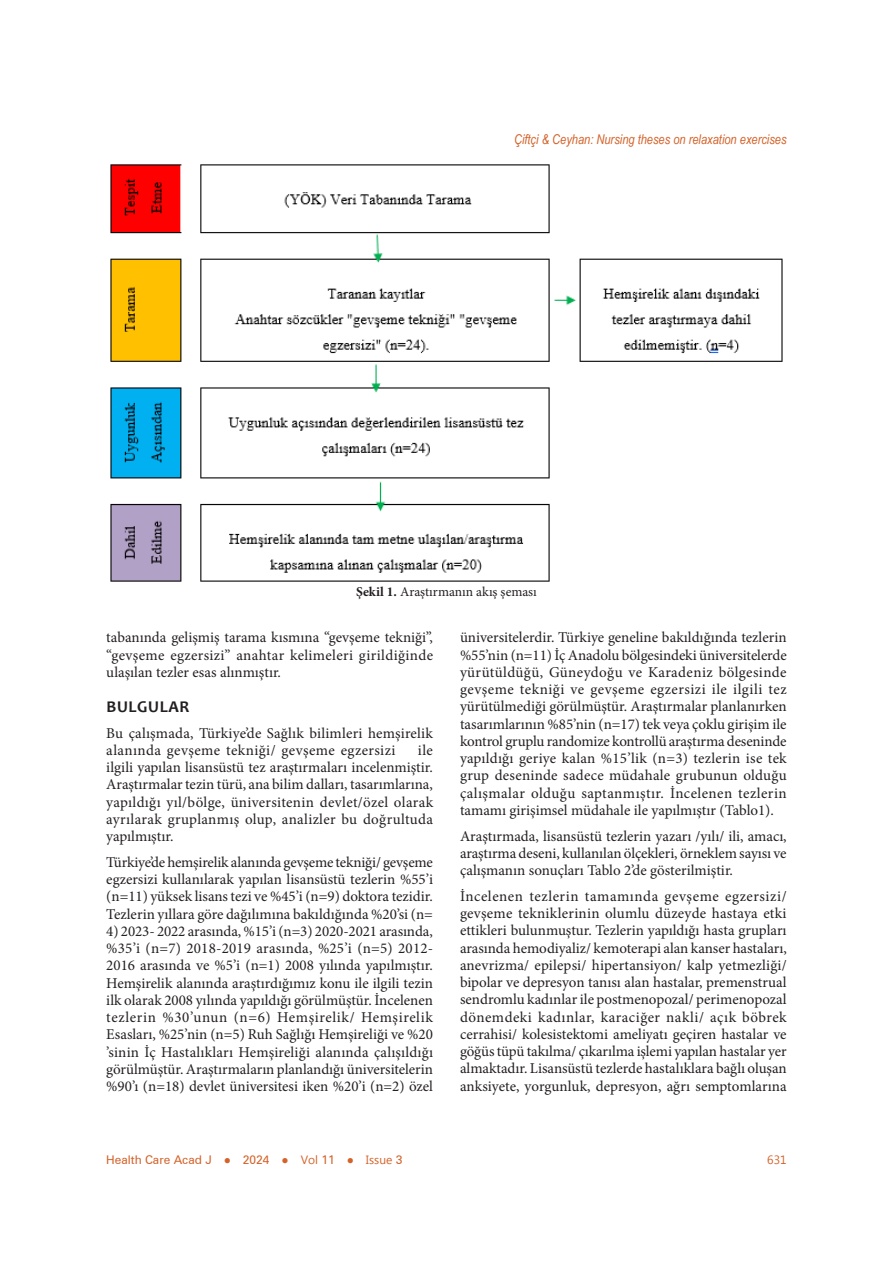
<style>
.page{position:relative;width:893px;height:1263px;background:#fff}
.page>*{position:absolute;margin:0;border:0;box-sizing:border-box;transform-origin:0 0}
.t1{font:700 16.5px "Candara";letter-spacing:.04em;color:#231f20}
.TX{font:15px/17.2px "Minion Pro";letter-spacing:.005em;color:#231f20;text-align:justify}
.t2{font:italic 13.5px "Arial Narrow";color:#d46229}
.Tablo_İç{font:13.5px "Minion Pro";color:#231f20}
.t3{font:12px "Zurich BT";color:#d46229}
.t4{font:12px "Lao UI";color:#d46229}
.s1{font-weight:700}
.s2{font-family:"Sylfaen"}
.s3{font-family:"Lao UI"}
</style>
<div class="page">
<img style="left:110px;top:164px;width:673px;height:418px">
<p class="t2" style="left:514px;top:130px;width:274px">Çiftçi &amp; Ceyhan: Nursing theses on relaxation exercises</p>
<p class="Tablo_İç" style="left:356px;top:583px;width:182px"><span class="s1">Şekil 1.</span> Araştırmanın akış şeması</p>
<p class="TX" style="left:106px;top:629px;width:328px">tabanında gelişmiş tarama kısmına “gevşeme tekniği”, “gevşeme egzersizi” anahtar kelimeleri girildiğinde ulaşılan tezler esas alınmıştır.</p>
<h1 class="t1" style="left:107px;top:696px;width:84px">BULGULAR</h1>
<p class="TX" style="left:106px;top:724px;width:328px">Bu çalışmada, Türkiye’de Sağlık bilimleri hemşirelik alanında gevşeme tekniği/ gevşeme egzersizi</p>
<p class="TX" style="left:106px;top:741px;width:328px;text-indent:312px">ile ilgili yapılan lisansüstü tez araştırmaları incelenmiştir.<br>Araştırmalar tezin türü, ana bilim dalları, tasarımlarına, yapıldığı yıl/bölge, üniversitenin devlet/özel olarak ayrılarak gruplanmış olup, analizler bu doğrultuda yapılmıştır.</p>
<p class="TX" style="left:106px;top:853px;width:328px">Türkiye’de hemşirelik alanında gevşeme tekniği/ gevşeme egzersizi kullanılarak yapılan lisansüstü tezlerin %55’i (n=11) yüksek lisans tezi ve %45’i (n=9) doktora tezidir.<br>Tezlerin yıllara göre dağılımına bakıldığında %20’si (n=</p>
<p class="TX" style="left:106px;top:922px;width:328px">4) 2023- 2022 arasında, %15’i (n=3) 2020-2021 arasında, %35’i (n=7) 2018-2019 arasında, %25’i (n=5) 2012- 2016 arasında ve %5’i (n=1) 2008 yılında yapılmıştır.<br>Hemşirelik alanında araştırdığımız konu ile ilgili tezin ilk olarak 2008 yılında yapıldığı görülmüştür. İncelenen tezlerin %30’unun (n=6) Hemşirelik/ Hemşirelik Esasları, %25’nin (n=5) Ruh Sağlığı Hemşireliği ve %20 ’sinin İç Hastalıkları Hemşireliği alanında çalışıldığı görülmüştür. Araştırmaların planlandığı üniversitelerin %90’ı (n=18) devlet üniversitesi iken %20’i (n=2) özel</p>
<p class="TX" style="left:460px;top:629px;width:328px">üniversitelerdir. Türkiye geneline bakıldığında tezlerin %55’nin (n=11) İç Anadolu bölgesindeki üniversitelerde yürütüldüğü, Güneydoğu ve Karadeniz bölgesinde gevşeme tekniği ve gevşeme egzersizi ile ilgili tez yürütülmediği görülmüştür. Araştırmalar planlanırken tasarımlarının %85’nin (n=17) tek veya çoklu girişim ile kontrol gruplu randomize kontrollü araştırma deseninde yapıldığı geriye kalan %15’lik (n=3) tezlerin ise tek grup deseninde sadece müdahale grubunun olduğu çalışmalar olduğu saptanmıştır. İncelenen tezlerin tamamı girişimsel müdahale ile yapılmıştır (Tablo1).</p>
<p class="TX" style="left:460px;top:827px;width:328px">Araştırmada, lisansüstü tezlerin yazarı /yılı/ ili, amacı, araştırma deseni, kullanılan ölçekleri, örneklem sayısı ve çalışmanın sonuçları Tablo 2’de gösterilmiştir.</p>
<p class="TX" style="left:460px;top:887px;width:328px">İncelenen tezlerin tamamında gevşeme egzersizi/ gevşeme tekniklerinin olumlu düzeyde hastaya etki ettikleri bulunmuştur. Tezlerin yapıldığı hasta grupları arasında hemodiyaliz/ kemoterapi alan kanser hastaları, anevrizma/ epilepsi/ hipertansiyon/ kalp yetmezliği/ bipolar ve depresyon tanısı alan hastalar, premenstrual sendromlu kadınlar ile postmenopozal/ perimenopozal dönemdeki kadınlar, karaciğer nakli/ açık böbrek cerrahisi/ kolesistektomi ameliyatı geçiren hastalar ve göğüs tüpü takılma/ çıkarılma işlemi yapılan hastalar yer almaktadır. Lisansüstü tezlerde hastalıklara bağlı oluşan anksiyete, yorgunluk, depresyon, ağrı semptomlarına</p>
<p class="t3" style="left:106px;top:1153px;width:298px">Health Care Acad J <span class="s2">●</span> 2024 <span class="s2">●</span> <span class="s3">Vol</span> 11 <span class="s2">●</span> <span class="s3">Issue</span> 3</p>
<p class="t4" style="left:767px;top:1152px;width:21px">631</p>
</div>
